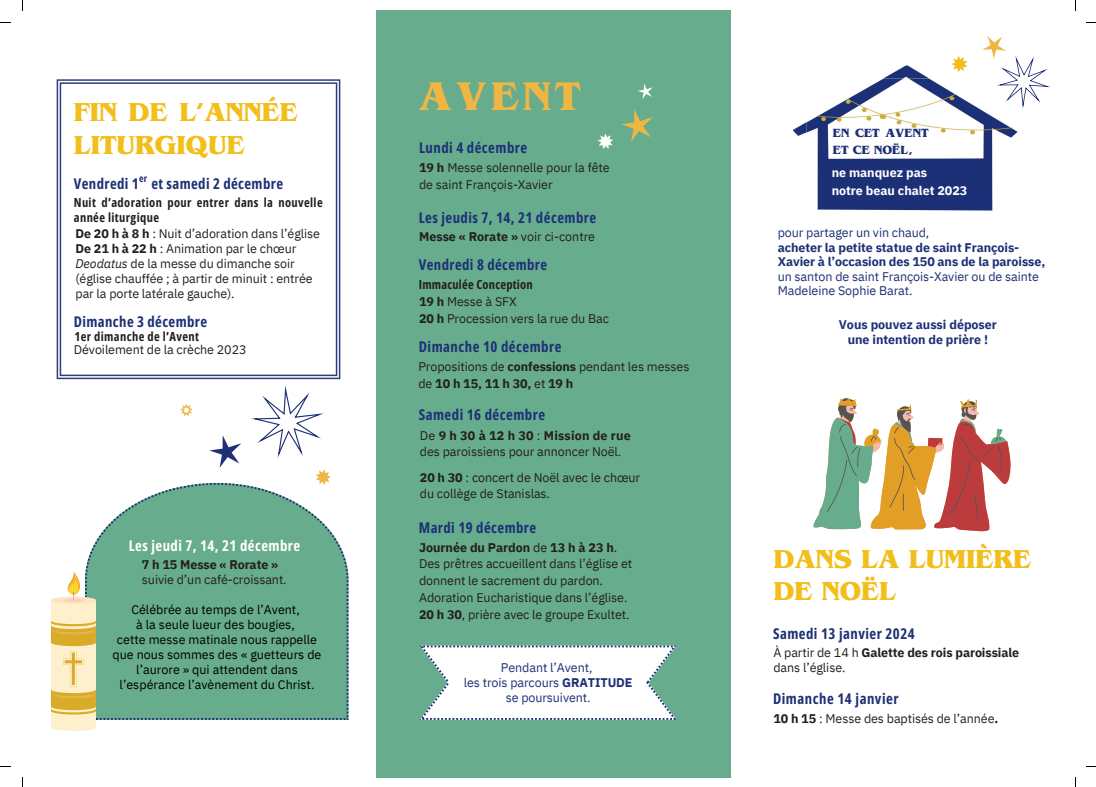
<style>
.page{position:relative;width:1096px;height:787px;background:#fff}
.page>*{position:absolute;margin:0;border:0;box-sizing:border-box;transform-origin:0 0}
.t1{font:700 42.12px "Benguiat Pro ITC";letter-spacing:.1em;color:#f0b643}
.t2{font:700 27.25px/31.9px "Benguiat Pro ITC";color:#f2be19}
.t3{font:700 14.75px "Open Sans Condensed";letter-spacing:.03em;color:#1d3076}
.t4{font:700 14.75px "Open Sans Condensed";letter-spacing:.03em;color:#fff}
.t5{font:12.5px/16.9px "IBM Plex Sans";letter-spacing:-.005em;color:#231f20}
.t6{font:700 12.5px/14.5px "IBM Plex Sans";letter-spacing:-.005em;color:#1d3076}
.t7{font:12.5px/15px "IBM Plex Sans";color:#000;text-align:center}
.t8{font:700 12.5px "IBM Plex Sans";color:#231f20}
.t9{font:700 12.5px/14.5px "Open Sans Condensed";letter-spacing:.03em;color:#231f20}
.t10{font:12.5px "IBM Plex Sans";letter-spacing:-.005em;color:#1d3076}
.t11{font:700 12.5px "IBM Plex Sans";color:#fff}
.t12{font:700 12.5px/17.1px "Benguiat Pro ITC";color:#1d3076}
.t13{font:700 10px "Open Sans Condensed";color:#1d3076}
.s1{font-weight:700}
.s2{font-style:italic}
.s3{font-weight:400}
</style>
<div class="page">
<svg style="left:180px;top:404px;width:13px;height:12px"></svg>
<svg style="left:57px;top:79px;width:283px;height:300px;background:#979ebe"></svg>
<svg style="left:60px;top:82px;width:277px;height:294px"></svg>
<svg style="left:209px;top:435px;width:32px;height:33px"></svg>
<svg style="left:251px;top:385px;width:73px;height:73px"></svg>
<svg style="left:315px;top:469px;width:16px;height:14px"></svg>
<div style="left:376px;top:10px;width:354px;height:767px;background:#67ac8d"></div>
<svg style="left:598px;top:134px;width:15px;height:15px"></svg>
<svg style="left:638px;top:84px;width:14px;height:15px"></svg>
<svg style="left:621px;top:109px;width:31px;height:33px"></svg>
<img style="left:793px;top:61px;width:175px;height:75px">
<img style="left:806px;top:78px;width:212px;height:133px">
<svg style="left:951px;top:56px;width:16px;height:16px"></svg>
<svg style="left:981px;top:36px;width:69px;height:84px"></svg>
<svg style="left:419px;top:645px;width:257px;height:75px;background:#e6eeed"></svg>
<svg style="left:85px;top:483px;width:263px;height:237px;background:#73b297"></svg>
<svg style="left:51px;top:572px;width:45px;height:159px;background:#eeda9f"></svg>
<svg style="left:813px;top:398px;width:197px;height:133px"></svg>
<p class="t2" style="left:74px;top:100px;width:225px;line-height:32.4px">FIN DE L’ANNÉE<br>LITURGIQUE</p>
<p class="t3" style="left:74px;top:173px;width:211px">Vendredi 1 et samedi 2 décembre</p>
<p class="t13" style="left:139px;top:172px;width:9px">er</p>
<p class="t1" style="left:419px;top:82px;width:163px">AVENT</p>
<p class="t3" style="left:419px;top:137px;width:110px">Lundi 4 décembre</p>
<p class="t5" style="left:419px;top:159px;width:192px"><span class="s1">19 h</span> Messe solennelle pour la fête de saint François-Xavier</p>
<p class="t12" style="left:832px;top:126px;width:97px">EN CET AVENT<br>ET CE NOËL,</p>
<p class="t11" style="left:831px;top:165px;width:97px">ne manquez pas</p>
<p class="t11" style="left:831px;top:182px;width:137px">notre beau chalet 2023</p>
<p class="t9" style="left:74px;top:195px;width:250px">Nuit d’adoration pour entrer dans la nouvelle année liturgique</p>
<p class="t5" style="left:75px;top:225px;width:246px"><span class="s1">De 20 h à 8 h</span> : Nuit d’adoration dans l’église</p>
<p class="t5" style="left:75px;top:241px;width:239px;line-height:15px"><span class="s1">De 21 h à 22 h</span> : Animation par le chœur <span class="s2">Deodatus</span> de la messe du dimanche soir (église chauffée ; à partir de minuit : entrée par la porte latérale gauche).</p>
<p class="t9" style="left:75px;top:329px;width:126px">1er dimanche de l’Avent</p>
<p class="t3" style="left:74px;top:312px;width:135px">Dimanche 3 décembre</p>
<p class="t5" style="left:74px;top:341px;width:174px">Dévoilement de la crèche 2023</p>
<p class="t3" style="left:419px;top:208px;width:179px">Les jeudis 7, 14, 21 décembre</p>
<p class="t8" style="left:419px;top:228px;width:177px">Messe « Rorate » <span class="s3">voir ci-contre</span></p>
<p class="t3" style="left:419px;top:255px;width:130px">Vendredi 8 décembre</p>
<p class="t9" style="left:419px;top:277px;width:115px">Immaculée Conception</p>
<p class="t5" style="left:419px;top:293px;width:99px"><span class="s1">19 h</span> Messe à SFX</p>
<p class="t5" style="left:419px;top:310px;width:191px"><span class="s1">20 h</span> Procession vers la rue du Bac</p>
<p class="t3" style="left:419px;top:336px;width:144px">Dimanche 10 décembre</p>
<p class="t5" style="left:418px;top:358px;width:272px">Propositions de <span class="s1">confessions</span> pendant les messes de <span class="s1">10 h 15, 11 h 30,</span> et <span class="s1">19 h</span></p>
<p class="t10" style="left:777px;top:225px;width:153px">pour partager un vin chaud,</p>
<p class="t6" style="left:777px;top:240px;width:269px">acheter la petite statue de saint François-Xavier à l’occasion des 150 ans de la paroisse, <span class="s3">un santon de saint François-Xavier ou de sainte Madeleine Sophie Barat.</span></p>
<p class="t6" style="left:838px;top:318px;width:160px">Vous pouvez aussi déposer</p>
<p class="t6" style="left:847px;top:333px;width:142px">une intention de prière !</p>
<p class="t3" style="left:419px;top:404px;width:128px">Samedi 16 décembre</p>
<p class="t8" style="left:420px;top:427px;width:212px"><span class="s3">De</span> 9 h 30 à 12 h 30 <span class="s3">:</span> Mission de rue</p>
<p class="t5" style="left:420px;top:443px;width:203px">des paroissiens pour annoncer Noël.</p>
<p class="t5" style="left:420px;top:468px;width:222px"><span class="s1">20 h 30</span> : concert de Noël avec le chœur</p>
<p class="t5" style="left:420px;top:485px;width:132px">du collège de Stanislas.</p>
<p class="t3" style="left:419px;top:517px;width:119px">Mardi 19 décembre</p>
<p class="t4" style="left:129px;top:535px;width:173px">Les jeudi 7, 14, 21 décembre</p>
<p class="t8" style="left:142px;top:556px;width:138px">7 h 15 Messe « Rorate »</p>
<p class="t5" style="left:142px;top:571px;width:146px">suivie d’un café-croissant.</p>
<p class="t7" style="left:131px;top:601px;width:170px">Célébrée au temps de l’Avent,</p>
<p class="t7" style="left:136px;top:616px;width:160px">à la seule lueur des bougies,</p>
<p class="t7" style="left:113px;top:631px;width:210px">cette messe matinale nous rappelle que nous sommes des « guetteurs de l’aurore » qui attendent dans l’espérance l’avènement du Christ.</p>
<p class="t8" style="left:419px;top:539px;width:200px">Journée du Pardon <span class="s3">de</span> 13 h à 23 h<span class="s3">.</span></p>
<p class="t5" style="left:419px;top:555px;width:215px">Des prêtres accueillent dans l’église et donnent le sacrement du pardon.<br>Adoration Eucharistique dans l’église.<br><span class="s1">20 h 30</span>, prière avec le groupe Exultet.</p>
<p class="t10" style="left:501px;top:659px;width:93px">Pendant l’Avent,</p>
<p class="t10" style="left:463px;top:674px;width:170px">les trois parcours <span class="s1">GRATITUDE</span></p>
<p class="t10" style="left:505px;top:689px;width:86px">se poursuivent.</p>
<p class="t2" style="left:773px;top:547px;width:259px">DANS LA LUMIÈRE<br>DE NOËL</p>
<p class="t3" style="left:773px;top:623px;width:143px">Samedi 13 janvier 2024</p>
<p class="t5" style="left:773px;top:645px;width:247px;line-height:15px">À partir de 14 h <span class="s1">Galette des rois paroissiale </span>dans l’église.</p>
<p class="t5" style="left:773px;top:709px;width:226px"><span class="s1">10 h 15</span> : Messe des baptisés de l’année<span class="s1">.</span></p>
<p class="t3" style="left:773px;top:688px;width:127px">Dimanche 14 janvier</p>
</div>
